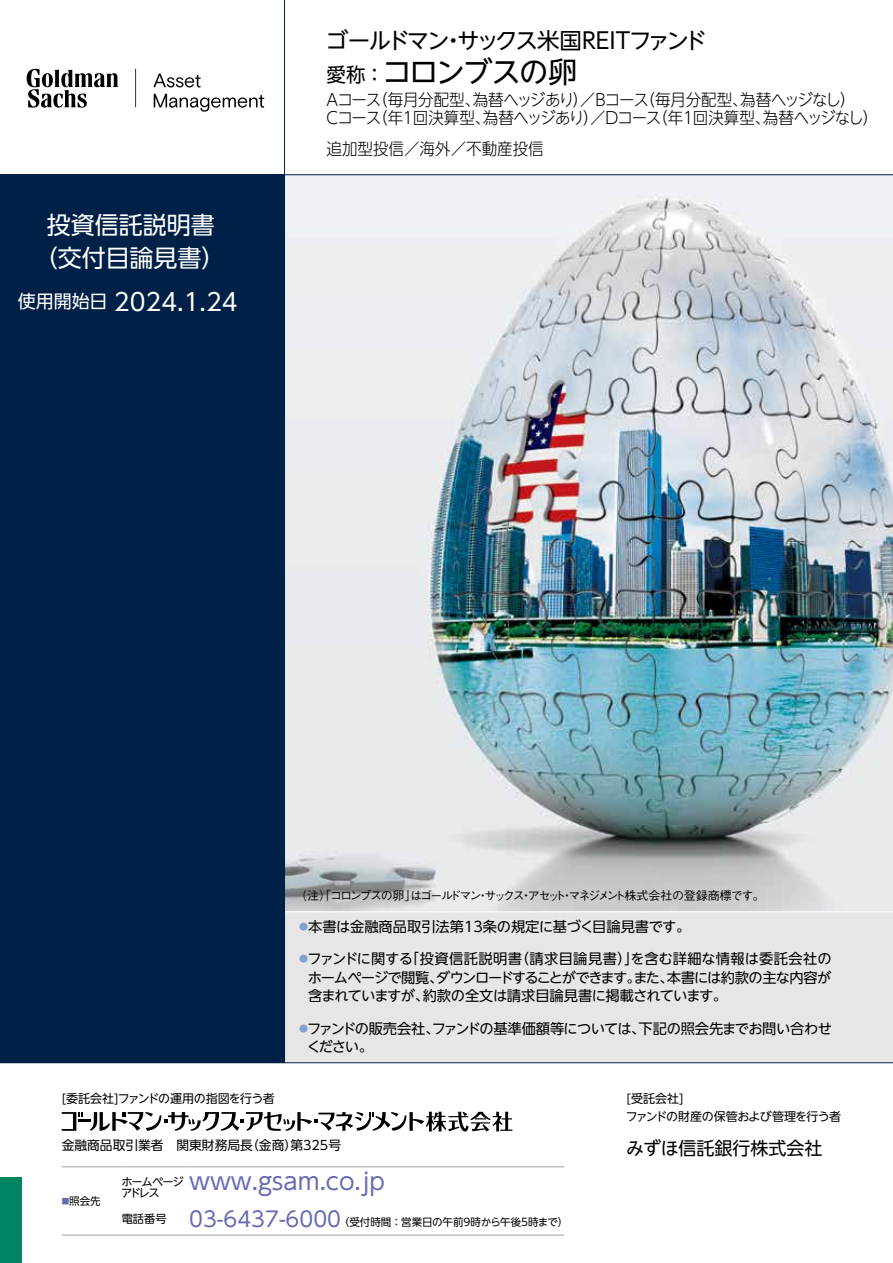
<style>
.page{position:relative;width:893px;height:1263px;background:#fff}
.page>*{position:absolute;margin:0;border:0;box-sizing:border-box;transform-origin:0 0}
.t1{font:29.25px "UD Shin Go NT Pro";letter-spacing:-.06em;color:#000}
.t2{font:24px/33px "UD Shin Go NT Pro";color:#fff;text-align:center}
.t3{font:23.25px "UD Shin Go NT Pro";color:#666bb1}
.t4{font:22.5px "UD Shin Go NT Pro";letter-spacing:-.085em;color:#000}
.t5{font:18px "UD Shin Go NT Pro";color:#000}
.t6{font:300 16.5px/18px "UD Shin Go NT Pro";letter-spacing:-.05em;color:#000;scale:.94 1}
.t7{font:300 16.5px "UD Shin Go NT Pro";color:#000;scale:.94 1}
.t8{font:14.25px/18.8px "UD Shin Go NT Pro";letter-spacing:-.03em;color:#000;text-align:justify}
.t9{font:14.25px "UD Shin Go NT Pro";color:#000}
.t10{font:12.75px "UD Shin Go NT Pro";color:#000}
.t11{font:500 12px "Gothic BBB Pr 5";letter-spacing:-.135em;color:#000}
.t12{font:12px/18px "UD Shin Go NT Pro";letter-spacing:-.025em;color:#000}
.t13{font:11.25px/11.2px "UD Shin Go NT Pro";letter-spacing:-.105em;color:#000}
.t14{font:10.5px "UD Shin Go NT Pro";color:#000}
.s1{font-size:18px}
.s2{font-size:19.5px}
.s3{font-size:9px;color:#80a0cd}
.s4{font-size:7.5px;color:#666bb1}
.s5{font-size:21px;color:#666bb1}
</style>
<div class="page">
<img style="left:285px;top:175px;width:608px;height:736px">
<div style="left:284px;top:911px;width:609px;height:151px;background:#e6e6e6"></div>
<div style="left:0;top:174px;width:285px;height:889px;background:#002147"></div>
<hr style="left:0;top:174px;width:893px;height:1px;background:#002147">
<hr style="left:284px;top:911px;width:609px;height:1px;background:#fff">
<hr style="left:284px;top:0;width:1px;height:1063px;background:#002147">
<hr style="left:62px;top:1166px;width:60px;height:1px;background:#9fa0a0">
<hr style="left:62px;top:1235px;width:60px;height:1px;background:#9fa0a0">
<hr style="left:122px;top:1166px;width:67px;height:1px;background:#9fa0a0">
<hr style="left:189px;top:1166px;width:375px;height:1px;background:#9fa0a0">
<hr style="left:122px;top:1235px;width:67px;height:1px;background:#9fa0a0">
<hr style="left:189px;top:1235px;width:375px;height:1px;background:#9fa0a0">
<svg style="left:62px;top:1112px;width:450px;height:19px"></svg>
<hr style="left:0;top:1062px;width:893px;height:1px;background:#002147">
<div style="left:0;top:1178px;width:21px;height:85px;background:#008462"></div>
<svg style="left:27px;top:69px;width:237px;height:43px"></svg>
<h2 class="t2" style="left:34px;top:207px;width:193px">投資信託説明書（交付目論見書）</h2>
<h2 class="t2" style="left:18px;top:284px;width:221px"><span class="s1">使用開始日</span> 2024.1.24</h2>
<h3 class="t4" style="left:326px;top:23px;width:383px">ゴールドマン・サックス米国REITファンド</h3>
<h1 class="t1" style="left:327px;top:48px;width:252px"><span class="s2">愛称 ：</span>コロンブスの卵</h1>
<p class="t6" style="left:325px;top:90px;width:590px">Aコース（毎月分配型、為替ヘッジあり）／Bコース（毎月分配型、為替ヘッジなし）<br>Ｃコース（年１回決算型、為替ヘッジあり）／Dコース（年１回決算型、為替ヘッジなし）</p>
<p class="t7" style="left:327px;top:135px;width:233px">追加型投信／海外／不動産投信</p>
<p class="t11" style="left:295px;top:886px;width:471px">（注）「コロンブスの卵」はゴールドマン・サックス・アセット・マネジメント株式会社の登録商標です。</p>
<p class="t9" style="left:299px;top:915px;width:393px"><span class="s3">●</span>本書は金融商品取引法第13条の規定に基づく目論見書です。</p>
<p class="t8" style="left:308px;top:949px;width:526px;text-indent:-9px"><span class="s3">●</span>ファンドに関する「投資信託説明書（請求目論見書）」を含む詳細な情報は委託会社のホームページで閲覧、ダウンロードすることができます。また、本書には約款の主な内容が含まれていますが、約款の全文は請求目論見書に掲載されています。</p>
<p class="t8" style="left:307px;top:1018px;width:527px;text-indent:-8px"><span class="s3">●</span>ファンドの販売会社、ファンドの基準価額等については、下記の照会先までお問い合わせください。</p>
<p class="t12" style="left:626px;top:1089px;width:217px">[受託会社]<br>ファンドの財産の保管および管理を行う者</p>
<p class="t5" style="left:626px;top:1133px;width:198px">みずほ信託銀行株式会社</p>
<p class="t12" style="left:62px;top:1089px;width:215px">[委託会社]ファンドの運用の指図を行う者</p>
<p class="t10" style="left:62px;top:1135px;width:281px">金融商品取引業者　関東財務局長（金商）第325号</p>
<p class="t14" style="left:62px;top:1192px;width:40px"><span class="s4">■</span>照会先</p>
<p class="t13" style="left:121px;top:1176px;width:64px">ホームページアドレス</p>
<h3 class="t3" style="left:189px;top:1162px;width:197px">www.gsam.co.jp</h3>
<p class="t14" style="left:122px;top:1213px;width:448px"><sup>電話番号</sup> <span class="s5">03-6437-6000</span>（受付時間 ：営業日の午前9時から午後5時まで）</p>
</div>
